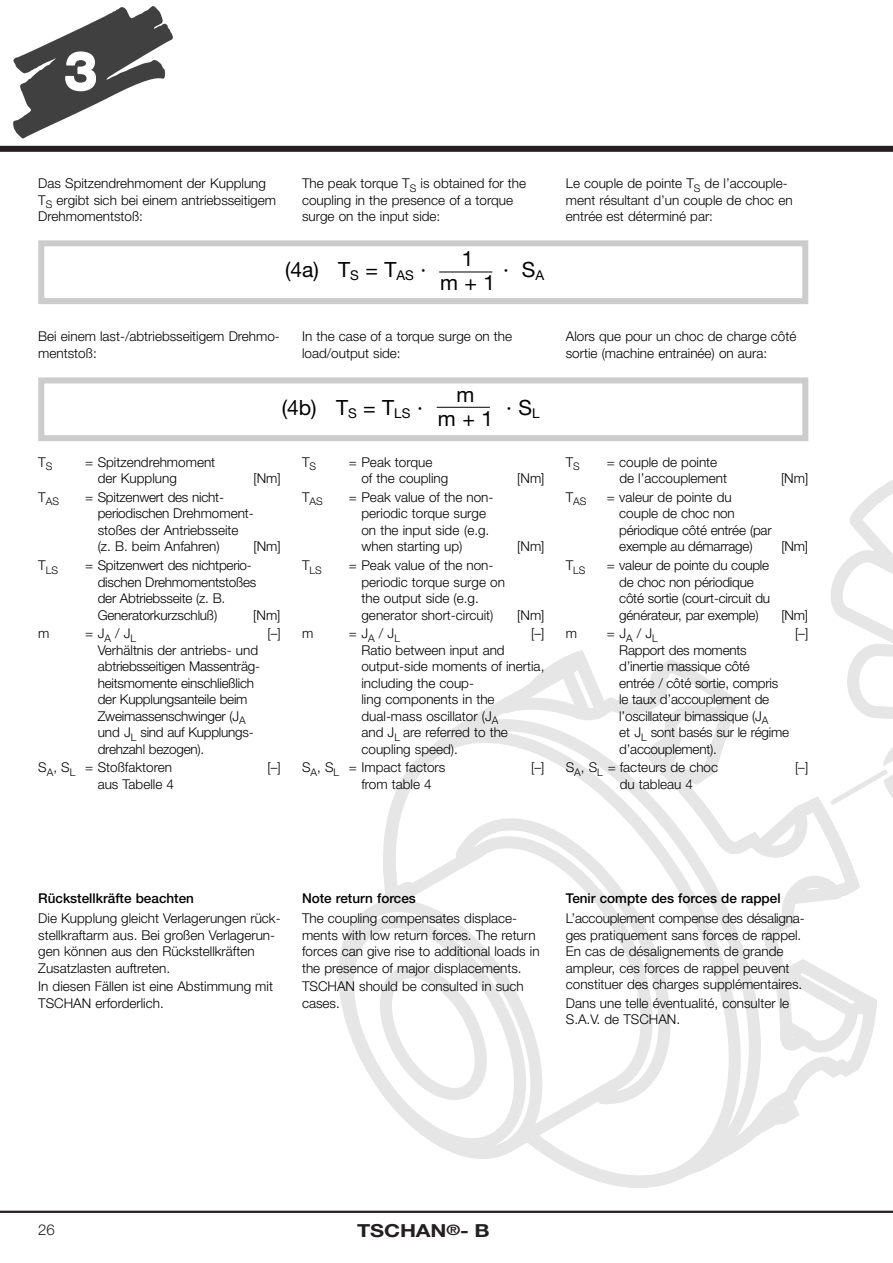
<style>
.page{position:relative;width:893px;height:1263px;background:#fff}
.page>*{position:absolute;margin:0;border:0;box-sizing:border-box;transform-origin:0 0}
.t1{font:800 54px "Helvetica Neue";color:#fff}
.t2{font:21px/24px "Helvetica Neue";color:#000;text-align:center}
.t3{font:700 18px "Helvetica Neue";letter-spacing:-.005em;color:#231f20;scale:1.2 1}
.t4{font:300 15px "Helvetica Neue";color:#231f20}
.t5{font:300 13.5px/16.5px "Helvetica Neue";color:#000}
.t6{font:500 13.5px "Helvetica Neue";color:#000}
.t7{font:300 10.5px "Helvetica Neue";color:#000}
.s1{font-size:14.4px}
</style>
<div class="page">
<hr style="left:0;top:1211px;width:892px;height:2px;background:#231f20">
<div style="left:0;top:146px;width:892px;height:6px;background:#231f20"></div>
<svg style="left:780px;top:797px;width:97px;height:327px"></svg>
<svg style="left:514px;top:650px;width:266px;height:480px"></svg>
<svg style="left:470px;top:701px;width:297px;height:444px"></svg>
<svg style="left:385px;top:718px;width:361px;height:470px"></svg>
<svg style="left:445px;top:797px;width:231px;height:313px"></svg>
<svg style="left:479px;top:826px;width:179px;height:273px"></svg>
<svg style="left:383px;top:829px;width:252px;height:342px"></svg>
<svg style="left:338px;top:908px;width:210px;height:268px"></svg>
<svg style="left:369px;top:857px;width:183px;height:300px"></svg>
<svg style="left:816px;top:480px;width:76px;height:343px"></svg>
<svg style="left:13px;top:6px;width:160px;height:133px"></svg>
<div style="left:38px;top:240px;width:770px;height:64px;border:6px solid #ccc"></div>
<div style="left:38px;top:377px;width:770px;height:64px;border:6px solid #ccc"></div>
<hr style="left:439px;top:272px;width:53px;height:1px;background:#000">
<hr style="left:436px;top:407px;width:54px;height:1px;background:#000">
<h1 class="t1" style="left:64px;top:52px;width:36px">3</h1>
<p class="t5" style="left:38px;top:176px;width:239px">Das Spitzendrehmoment der Kupplung<br>T<sub>S</sub> ergibt sich bei einem antriebsseitigem<br>Drehmomentstoß:</p>
<p class="t5" style="left:302px;top:176px;width:226px">The peak torque T<sub>S</sub> is obtained for the coupling in the presence of a torque surge on the input side:</p>
<p class="t5" style="left:566px;top:176px;width:228px">Le couple de pointe T<sub>S</sub> de l’accouple&shy;ment résultant d’un couple de choc en entrée est déterminé par:</p>
<h2 class="t2" style="left:440px;top:249px;width:57px">1<br>m + 1</h2>
<h2 class="t2" style="left:285px;top:259px;width:143px">(4a) T<sub>S</sub> = T<sub>AS</sub> ·</h2>
<h2 class="t2" style="left:503px;top:259px;width:43px">· S<sub>A</sub></h2>
<p class="t5" style="left:38px;top:330px;width:243px">Bei einem last-/abtriebsseitigem Drehmo&shy;mentstoß:</p>
<p class="t5" style="left:566px;top:330px;width:232px">Alors que pour un choc de charge côté sortie (machine entrainée) on aura:</p>
<p class="t5" style="left:302px;top:330px;width:212px">In the case of a torque surge on the load/output side:</p>
<h2 class="t2" style="left:438px;top:384px;width:57px">m<br>m + 1</h2>
<h2 class="t2" style="left:282px;top:398px;width:143px">(4b) T<sub>S</sub> = T<sub>LS</sub> ·</h2>
<h2 class="t2" style="left:506px;top:398px;width:35px">· S<sub>L</sub></h2>
<p class="t5" style="left:38px;top:455px;width:16px">T<sub>S</sub></p>
<p class="t5" style="left:98px;top:455px;width:119px;text-indent:-13px">= Spitzendrehmoment der Kupplung</p>
<p class="t5" style="left:253px;top:472px;width:29px">[Nm]</p>
<p class="t5" style="left:302px;top:455px;width:16px">T<sub>S</sub></p>
<p class="t5" style="left:361px;top:455px;width:88px;text-indent:-13px">= Peak torque<br>of the coupling</p>
<p class="t5" style="left:517px;top:472px;width:29px">[Nm]</p>
<p class="t5" style="left:565px;top:455px;width:16px">T<sub>S</sub></p>
<p class="t5" style="left:619px;top:455px;width:109px;text-indent:-13px">= couple de pointe de l’accouplement</p>
<p class="t5" style="left:781px;top:472px;width:29px">[Nm]</p>
<p class="t7" style="left:38px;top:498px;width:22px"><sup>T</sup>AS</p>
<p class="t5" style="left:98px;top:490px;width:158px;text-indent:-13px">= Spitzenwert des nicht&shy;periodischen Drehmoment&shy;stoßes der Antriebsseite (z. B. beim Anfahren)</p>
<p class="t5" style="left:253px;top:540px;width:29px">[Nm]</p>
<p class="t7" style="left:302px;top:498px;width:22px"><sup>T</sup>AS</p>
<p class="t5" style="left:361px;top:490px;width:133px;text-indent:-13px">= Peak value of the non&shy;periodic torque surge on the input side (e.g. when starting up)</p>
<p class="t5" style="left:517px;top:540px;width:29px">[Nm]</p>
<p class="t7" style="left:565px;top:498px;width:22px"><sup>T</sup>AS</p>
<p class="t5" style="left:619px;top:490px;width:154px;text-indent:-12px">= valeur de pointe du couple de choc non périodique côté entrée (par exemple au démarrage)</p>
<p class="t5" style="left:781px;top:540px;width:28px">[Nm]</p>
<p class="t7" style="left:38px;top:566px;width:21px"><sup>T</sup>LS</p>
<p class="t5" style="left:98px;top:558px;width:160px;text-indent:-13px">= Spitzenwert des nichtperio&shy;dischen Drehmomentstoßes der Abtriebsseite (z. B.<br>Generatorkurzschluß)</p>
<p class="t5" style="left:253px;top:608px;width:29px">[Nm]</p>
<p class="t7" style="left:302px;top:566px;width:21px"><sup>T</sup>LS</p>
<p class="t5" style="left:361px;top:558px;width:145px;text-indent:-13px">= Peak value of the non&shy;periodic torque surge on the output side (e.g. generator short-circuit)</p>
<p class="t5" style="left:517px;top:608px;width:29px">[Nm]</p>
<p class="t7" style="left:565px;top:566px;width:21px"><sup>T</sup>LS</p>
<p class="t5" style="left:619px;top:558px;width:152px;text-indent:-12px">= valeur de pointe du couple de choc non périodique côté sortie (court-circuit du générateur, par exemple)</p>
<p class="t5" style="left:781px;top:608px;width:28px">[Nm]</p>
<p class="t5" style="left:38px;top:626px;width:13px">m</p>
<p class="t5" style="left:85px;top:626px;width:53px">= J<sub>A</sub> / J<sub>L</sub></p>
<p class="t5" style="left:267px;top:626px;width:15px">[–]</p>
<p class="t5" style="left:98px;top:643px;width:164px">Verhältnis der antriebs- und abtriebsseitigen Massenträg&shy;heitsmomente einschließlich der Kupplungsanteile beim<br>Zweimassenschwinger (J<sub>A </sub>und J<sub>L</sub> sind auf Kupplungs&shy;drehzahl bezogen).</p>
<p class="t5" style="left:38px;top:761px;width:135px">S<sub>A</sub>, S<sub>L</sub> = Stoßfaktoren</p>
<p class="t5" style="left:267px;top:761px;width:15px">[–]</p>
<p class="t5" style="left:98px;top:777px;width:78px">aus Tabelle 4</p>
<p class="t5" style="left:302px;top:626px;width:13px">m</p>
<p class="t5" style="left:349px;top:626px;width:53px">= J<sub>A</sub> / J<sub>L</sub></p>
<p class="t5" style="left:531px;top:626px;width:15px">[–]</p>
<p class="t5" style="left:361px;top:643px;width:184px">Ratio between input and output-side moments of inertia, including the coup-<br>ling components in the dual-mass oscillator (J<sub>A<br></sub>and J<sub>L</sub> are referred to the coupling speed).</p>
<p class="t5" style="left:302px;top:761px;width:145px">S<sub>A</sub>, S<sub>L</sub> = Impact factors</p>
<p class="t5" style="left:531px;top:761px;width:15px">[–]</p>
<p class="t5" style="left:361px;top:777px;width:72px">from table 4</p>
<p class="t5" style="left:565px;top:626px;width:13px">m</p>
<p class="t5" style="left:606px;top:626px;width:53px">= J<sub>A</sub> / J<sub>L</sub></p>
<p class="t5" style="left:795px;top:626px;width:15px">[–]</p>
<p class="t5" style="left:619px;top:643px;width:171px">Rapport des moments d’inertie massique côté<br>entrée / côté sortie, compris le taux d’accouplement de l’oscillateur bimassique (J<sub>A<br></sub>et J<sub>L</sub> sont basés sur le régime d’accouplement).</p>
<p class="t5" style="left:565px;top:761px;width:154px">S<sub>A</sub>, S<sub>L</sub> = facteurs de choc</p>
<p class="t5" style="left:795px;top:761px;width:15px">[–]</p>
<p class="t5" style="left:619px;top:777px;width:75px">du tableau 4</p>
<p class="t6" style="left:38px;top:893px;width:157px">Rückstellkräfte beachten</p>
<p class="t5" style="left:38px;top:912px;width:244px">Die Kupplung gleicht Verlagerungen rück&shy;stellkraftarm aus. Bei großen Verlagerun&shy;gen können aus den Rückstellkräften Zusatzlasten auftreten.</p>
<p class="t5" style="left:38px;top:980px;width:236px">In diesen Fällen ist eine Abstimmung mit<br>TSCHAN erforderlich.</p>
<p class="t6" style="left:302px;top:893px;width:115px">Note return forces</p>
<p class="t5" style="left:302px;top:912px;width:239px">The coupling compensates displace&shy;ments with low return forces. The return forces can give rise to additional loads in the presence of major displacements.</p>
<p class="t5" style="left:302px;top:980px;width:223px">TSCHAN should be consulted in such cases.</p>
<p class="t6" style="left:566px;top:893px;width:216px">Tenir compte des forces de rappel</p>
<p class="t5" style="left:566px;top:912px;width:240px">L’accouplement compense des désaligna&shy;ges pratiquement sans forces de rappel.<br>En cas de désalignements de grande ampleur, ces forces de rappel peuvent constituer des charges supplémentaires.</p>
<p class="t5" style="left:566px;top:996px;width:225px">Dans une telle éventualité, consulter le<br>S.A.V. de TSCHAN.</p>
<p class="t4" style="left:38px;top:1225px;width:18px">26</p>
<h3 class="t3" style="left:357px;top:1225px;width:112px">TSCHAN<span class="s1">®</span>- B</h3>
</div>
